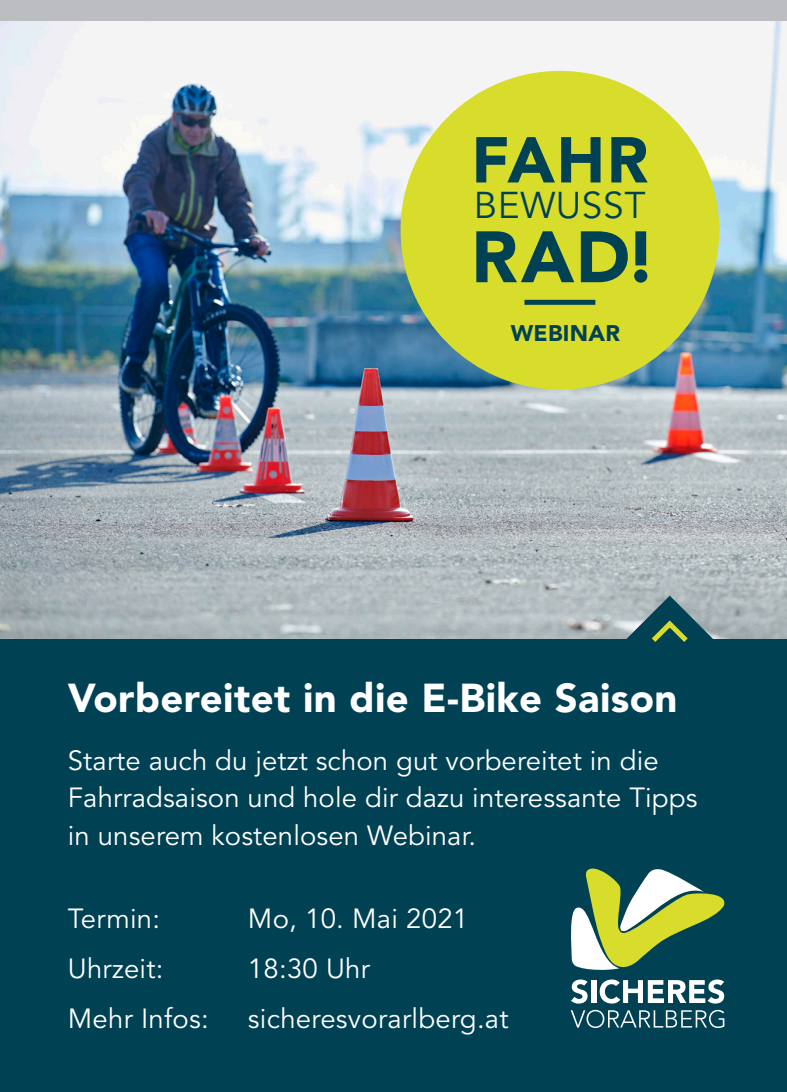
<style>
.page{position:relative;width:787px;height:1092px;background:#fff}
.page>*{position:absolute;margin:0;border:0;box-sizing:border-box;transform-origin:0 0}
.t1{font:900 71.75px "Avenir";color:#014154}
.t2{font:900 64px "Avenir";color:#014154}
.Impressum{font:900 40px "Avenir";letter-spacing:.01em;color:#fff}
.t3{font:37px "Avenir";letter-spacing:.015em;color:#014154}
.Impressum-2{font:27.5px/37.5px "Avenir";letter-spacing:.005em;color:#fff}
.Fließtext{font:900 22.5px "Avenir";letter-spacing:.01em;color:#014154}
</style>
<div class="page">
<div style="left:0;top:0;width:787px;height:864px;background:#bcbdc0"></div>
<img style="left:0;top:21px;width:787px;height:617px">
<div style="left:0;top:640px;width:787px;height:451px;background:#014154"></div>
<div style="left:400px;top:71px;width:319px;height:318px;background:#d8dd2c;border-radius:50%"></div>
<div style="left:524px;top:300px;width:71px;height:5px;background:#014154"></div>
<svg style="left:623px;top:595px;width:93px;height:47px"></svg>
<svg style="left:571px;top:979px;width:16px;height:24px"></svg>
<div style="left:591px;top:980px;width:5px;height:22px;background:#fff"></div>
<svg style="left:599px;top:979px;width:125px;height:24px"></svg>
<svg style="left:570px;top:1009px;width:154px;height:18px"></svg>
<svg style="left:571px;top:868px;width:153px;height:102px"></svg>
<p class="t2" style="left:471px;top:121px;width:178px">FAHR</p>
<p class="t3" style="left:474px;top:184px;width:173px">BEWUSST</p>
<p class="t1" style="left:471px;top:214px;width:187px">RAD!</p>
<p class="Fließtext" style="left:511px;top:320px;width:111px">WEBINAR</p>
<p class="Impressum" style="left:68px;top:674px;width:611px">Vorbereitet in die E-Bike Saison</p>
<p class="Impressum-2" style="left:68px;top:742px;width:631px">Starte auch du jetzt schon gut vorbereitet in die<br>Fahrradsaison und hole dir dazu interessante Tipps in unserem kostenlosen Webinar.</p>
<p class="Impressum-2" style="left:68px;top:900px;width:94px">Termin:</p>
<p class="Impressum-2" style="left:248px;top:900px;width:222px">Mo, 10. Mai 2021</p>
<p class="Impressum-2" style="left:68px;top:950px;width:97px">Uhrzeit:</p>
<p class="Impressum-2" style="left:248px;top:950px;width:123px">18:30 Uhr</p>
<p class="Impressum-2" style="left:68px;top:1000px;width:142px">Mehr Infos:</p>
<p class="Impressum-2" style="left:248px;top:1000px;width:262px">sicheresvorarlberg.at</p>
</div>
